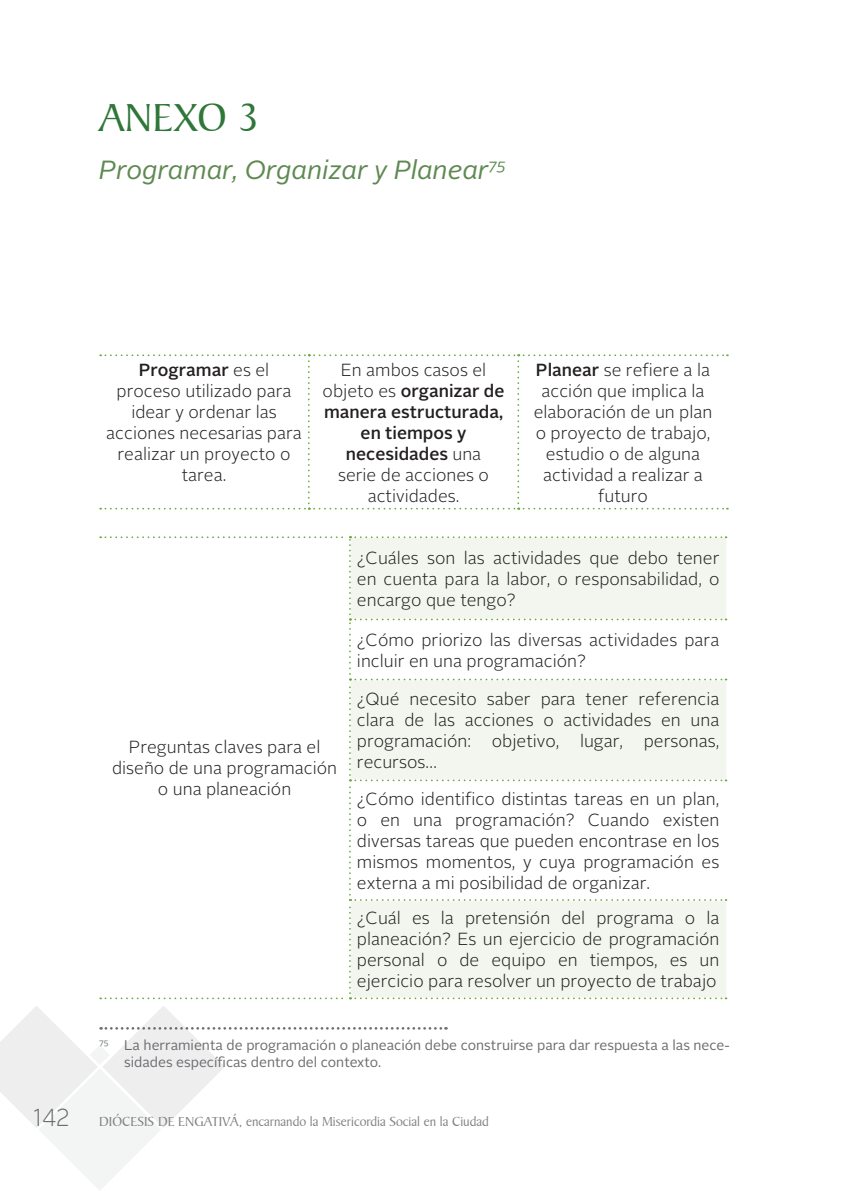
<style>
.page{position:relative;width:844px;height:1191px;background:#fff}
.page>*{position:absolute;margin:0;border:0;box-sizing:border-box;transform-origin:0 0}
.TITULO{font:42px "Baker Signet BT";color:#2f7639}
.TITULO-2{font:italic 26.25px "Alright Sans";color:#5f8952}
.CUERPO_DE_TEXTO{font:300 17.5px/21px "Alright Sans";color:#231f20;text-align:center}
.PIE_DE_PAG{font:14px/16.8px "Alright Sans";color:#6c6d70}
.t1{font:14px "Baker Signet BT";color:#808285}
.s1{font-weight:500}
.s2{font-family:"Alright Sans";font-weight:300;font-size:24.5px;color:#6c6d70}
</style>
<div class="page">
<svg style="left:100px;top:354px;width:627px;height:155px"></svg>
<svg style="left:100px;top:536px;width:626px;height:463px"></svg>
<svg style="left:0;top:1006px;width:446px;height:184px"></svg>
<p class="TITULO" style="left:99px;top:93px;width:162px">ANEXO 3</p>
<p class="TITULO-2" style="left:99px;top:152px;width:408px">Programar, Organizar y Planear<sup>75</sup></p>
<p class="CUERPO_DE_TEXTO" style="left:106px;top:359px;width:197px"><span class="s1">Programar</span> es el proceso utilizado para idear y ordenar las acciones necesarias para realizar un proyecto o tarea.</p>
<p class="CUERPO_DE_TEXTO" style="left:322px;top:359px;width:183px">En ambos casos el objeto es <span class="s1">organizar de manera estructurada, en tiempos y necesidades</span> una<br>serie de acciones o actividades.</p>
<p class="CUERPO_DE_TEXTO" style="left:533px;top:359px;width:180px"><span class="s1">Planear</span> se refiere a la acción que implica la elaboración de un plan o proyecto de trabajo, estudio o de alguna actividad a realizar a futuro</p>
<p class="CUERPO_DE_TEXTO" style="left:112px;top:737px;width:226px">Preguntas claves para el diseño de una programación o una planeación</p>
<p class="CUERPO_DE_TEXTO" style="left:357px;top:548px;width:364px;text-align:justify">¿Cuáles son las actividades que debo tener en cuenta para la labor, o responsabilidad, o encargo que tengo?</p>
<p class="CUERPO_DE_TEXTO" style="left:357px;top:629px;width:364px;text-align:left">¿Cómo priorizo las diversas actividades para incluir en una programación?</p>
<p class="CUERPO_DE_TEXTO" style="left:357px;top:689px;width:364px;text-align:justify">¿Qué necesito saber para tener referencia clara de las acciones o actividades en una programación: objetivo, lugar, personas, recursos…</p>
<p class="CUERPO_DE_TEXTO" style="left:357px;top:788px;width:364px;text-align:justify">¿Cómo identifico distintas tareas en un plan, o en una programación? Cuando existen diversas tareas que pueden encontrase en los mismos momentos, y cuya programación es externa a mi posibilidad de organizar.</p>
<p class="CUERPO_DE_TEXTO" style="left:357px;top:908px;width:364px;text-align:justify">¿Cuál es la pretensión del programa o la planeación? Es un ejercicio de programación personal o de equipo en tiempos, es un ejercicio para resolver un proyecto de trabajo</p>
<p class="PIE_DE_PAG" style="left:124px;top:1037px;width:607px;text-indent:-25px"><sup>75</sup> La herramienta de programación o planeación debe construirse para dar respuesta a las nece&shy;sidades específicas dentro del contexto.</p>
<p class="t1" style="left:33px;top:1113px;width:457px"><span class="s2">142</span> DIÓCESIS DE ENGATIVÁ, encarnando la Misericordia Social en la Ciudad</p>
</div>
